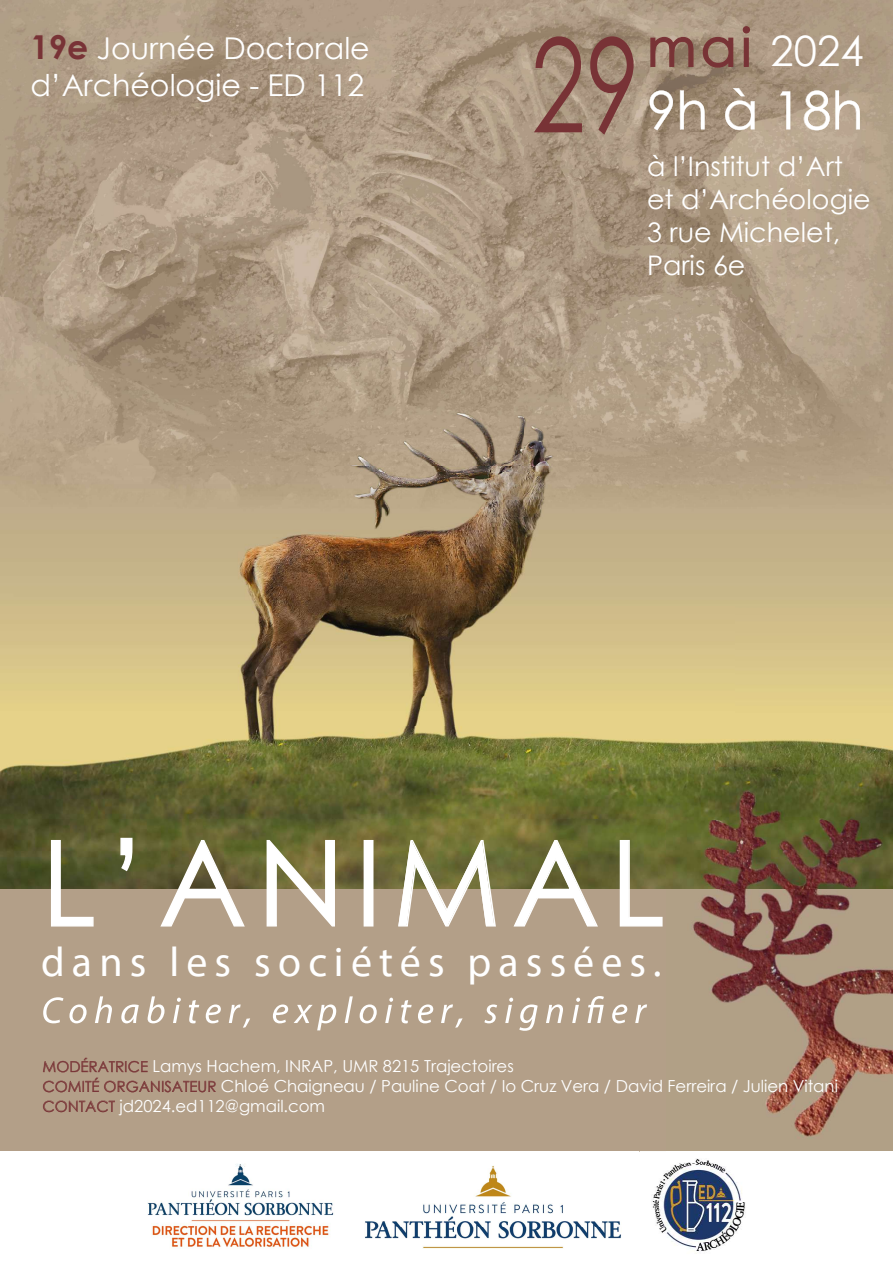
<style>
.page{position:relative;width:893px;height:1263px;background:#fff}
.page>*{position:absolute;margin:0;border:0;box-sizing:border-box;transform-origin:0 0}
.t1{font:118.5px "Century Gothic";letter-spacing:.09em;color:#fff}
.t2{font:52.5px "Century Gothic";color:#fff}
.t3{font:42px "Myriad Pro";letter-spacing:.17em;color:#fff}
.t4{font:42px "Century Gothic";color:#fff}
.t5{font:30px/37.8px "Century Gothic";color:#fff}
.t6{font:27px/33px "Century Gothic";color:#fff}
.t7{font:16.5px/19.8px "Century Gothic";color:#fff}
.s1{font-weight:700;font-size:33px;color:#783336}
.s2{font-size:52.5px;color:#783336}
.s3{font-size:15px;color:#783336}
</style>
<div class="page">
<div style="left:0;top:851px;width:893px;height:412px;background:#b39f88"></div>
<img style="left:0;top:0;width:893px;height:132px">
<img style="left:0;top:132px;width:525px;height:341px">
<img style="left:525px;top:132px;width:368px;height:165px">
<img style="left:0;top:800px;width:666px;height:88px">
<img style="left:0;top:517px;width:893px;height:283px">
<img style="left:525px;top:297px;width:263px;height:176px">
<img style="left:788px;top:297px;width:105px;height:220px">
<img style="left:0;top:473px;width:788px;height:44px">
<div style="left:0;top:1151px;width:893px;height:112px;background:#fff"></div>
<img style="left:666px;top:767px;width:227px;height:370px">
<svg style="left:51px;top:840px;width:43px;height:86px"></svg>
<svg style="left:120px;top:838px;width:12px;height:33px"></svg>
<svg style="left:160px;top:840px;width:85px;height:86px"></svg>
<svg style="left:267px;top:840px;width:68px;height:86px"></svg>
<svg style="left:364px;top:840px;width:10px;height:86px"></svg>
<svg style="left:398px;top:840px;width:98px;height:86px"></svg>
<svg style="left:514px;top:840px;width:84px;height:86px"></svg>
<svg style="left:620px;top:840px;width:43px;height:86px"></svg>
<svg style="left:43px;top:996px;width:604px;height:35px"></svg>
<svg style="left:43px;top:1058px;width:105px;height:14px"></svg>
<svg style="left:43px;top:1078px;width:173px;height:14px"></svg>
<svg style="left:43px;top:1100px;width:72px;height:12px"></svg>
<svg style="left:650px;top:37px;width:44px;height:30px"></svg>
<svg style="left:703px;top:37px;width:30px;height:31px"></svg>
<svg style="left:743px;top:26px;width:7px;height:41px"></svg>
<svg style="left:649px;top:90px;width:24px;height:40px"></svg>
<svg style="left:680px;top:90px;width:25px;height:39px"></svg>
<svg style="left:725px;top:88px;width:30px;height:42px"></svg>
<svg style="left:780px;top:91px;width:10px;height:38px"></svg>
<svg style="left:804px;top:90px;width:56px;height:40px;background:#baa893"></svg>
<svg style="left:534px;top:36px;width:100px;height:99px;background:#9a7869"></svg>
<img style="left:652px;top:1158px;width:93px;height:96px">
<img style="left:365px;top:1166px;width:256px;height:82px">
<img style="left:147px;top:1167px;width:187px;height:81px">
<h3 class="t5" style="left:30px;top:28px;width:341px"><span class="s1">19e</span> Journée Doctorale d’Archéologie - ED 112</h3>
<h3 class="t4" style="left:647px;top:24px;width:218px"><span class="s2">mai</span> 2024</h3>
<h2 class="t2" style="left:647px;top:76px;width:218px">9h à 18h</h2>
<h3 class="t6" style="left:647px;top:149px;width:225px">à l’Institut d’Art et d’Archéologie<br>3 rue Michelet,<br>Paris 6e</h3>
<h1 class="t1" style="left:41px;top:807px;width:625px">L’ANIMAL</h1>
<h3 class="t3" style="left:41px;top:945px;width:622px">dans les sociétés passées.</h3>
<p class="t7" style="left:43px;top:1056px;width:797px"><span class="s3">MODÉRATRICE</span> Lamys Hachem, INRAP, UMR 8215 Trajectoires<br><span class="s3">COMITÉ ORGANISATEUR</span> Chloé Chaigneau / Pauline Coat / Io Cruz Vera / David Ferreira / Julien Vitani<br><span class="s3">CONTACT</span> jd2024.ed112@gmail.com</p>
</div>
